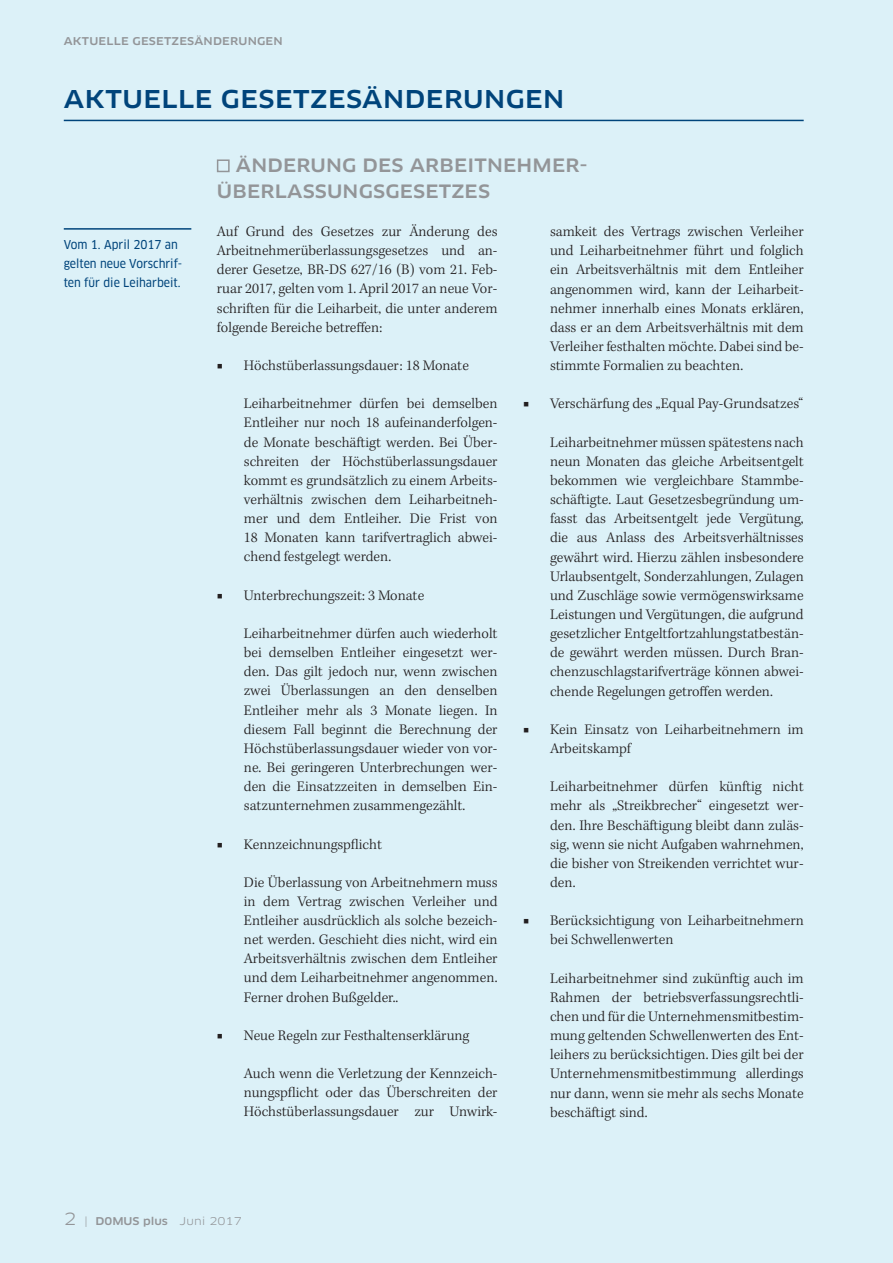
<style>
.page{position:relative;width:893px;height:1263px;background:#dcf1f8}
.page>*{position:absolute;margin:0;border:0;box-sizing:border-box;transform-origin:0 0}
.t1{font:500 expanded 24px "Clan Pro";letter-spacing:.02em;color:#00447b}
.t2{font:500 expanded 18px "Clan Pro";letter-spacing:.01em;color:#939598}
.t3{font:300 15px/19.2px "Kepler Std";color:#231f20;text-align:justify}
.t4{font:12px/19.2px "Clan Pro Narr News";color:#00447b}
.t5{font:500 expanded 10.5px "Clan Pro";color:#939598}
.t6{font:expanded 10.5px "Clan Pro";color:#939598}
.s1{font-weight:400}
.s2{font-size:16.5px}
.s3{font-weight:500}
</style>
<div class="page">
<hr style="left:64px;top:120px;width:740px;height:1px;background:#00447b">
<div style="left:217px;top:159px;width:13px;height:13px;border:2px solid #939598"></div>
<hr style="left:64px;top:228px;width:127px;height:2px;background:#00447b">
<p class="t5" style="left:64px;top:35px;width:18px">AKTUELLE</p>
<p class="t5" style="left:133px;top:35px;width:18px">GESETZESÄNDERUN</p>
<p class="t5" style="left:257px;top:35px;width:18px">GEN</p>
<h1 class="t1" style="left:64px;top:85px;width:502px">AKTUELLE GESETZESÄNDERUNGEN</h1>
<p class="t4" style="left:64px;top:235px;width:120px">Vom 1. April 2017 an gelten neue Vorschrif&shy;ten für die Leiharbeit.</p>
<p class="t2" style="left:236px;top:155px;width:16px">ÄNDERUN</p>
<p class="t2" style="left:342px;top:155px;width:35px">G DES</p>
<p class="t2" style="left:410px;top:155px;width:80px">ARBEITNE</p>
<p class="t2" style="left:517px;top:155px;width:73px">HMER-</p>
<p class="t2" style="left:217px;top:180px;width:44px">ÜBERL</p>
<p class="t2" style="left:287px;top:180px;width:30px">ASSUN</p>
<p class="t2" style="left:359px;top:180px;width:55px">GSGESETZES</p>
<p class="t3" style="left:217px;top:222px;width:282px">Auf Grund des Gesetzes zur Änderung des Arbeitnehmerüberlassungsgesetzes und an&shy;derer Gesetze, BR-DS 627/16 (B) vom 21. Feb&shy;ruar 2017, gelten vom 1. April 2017 an neue Vor&shy;schriften für die Leiharbeit, die unter anderem folgende Bereiche betreffen:</p>
<p class="t3" style="left:217px;top:356px;width:254px"><span class="s1">■</span> Höchstüberlassungsdauer: 18 Monate</p>
<p class="t3" style="left:244px;top:395px;width:255px">Leiharbeitnehmer dürfen bei demselben Entleiher nur noch 18 aufeinanderfolgen&shy;de Monate beschäftigt werden. Bei Über&shy;schreiten der Höchstüberlassungsdauer kommt es grundsätzlich zu einem Arbeits&shy;verhältnis zwischen dem Leiharbeitneh&shy;mer und dem Entleiher. Die Frist von 18 Monaten kann tarifvertraglich abwei&shy;chend festgelegt werden.</p>
<p class="t3" style="left:217px;top:586px;width:209px"><span class="s1">■</span> Unterbrechungszeit: 3 Monate</p>
<p class="t3" style="left:244px;top:624px;width:255px">Leiharbeitnehmer dürfen auch wiederholt bei demselben Entleiher eingesetzt wer&shy;den. Das gilt jedoch nur, wenn zwischen zwei Überlassungen an den denselben Entleiher mehr als 3 Monate liegen. In diesem Fall beginnt die Berechnung der Höchstüberlassungsdauer wieder von vor&shy;ne. Bei geringeren Unterbrechungen wer&shy;den die Einsatzzeiten in demselben Ein&shy;satzunternehmen zusammengezählt.</p>
<p class="t3" style="left:217px;top:835px;width:167px"><span class="s1">■</span> Kennzeichnungspflicht</p>
<p class="t3" style="left:244px;top:873px;width:255px">Die Überlassung von Arbeitnehmern muss in dem Vertrag zwischen Verleiher und Entleiher ausdrücklich als solche bezeich&shy;net werden. Geschieht dies nicht, wird ein Arbeitsverhältnis zwischen dem Entleiher und dem Leiharbeitnehmer angenommen.<br>Ferner drohen Bußgelder..</p>
<p class="t3" style="left:217px;top:1026px;width:254px"><span class="s1">■</span> Neue Regeln zur Festhaltenserklärung</p>
<p class="t3" style="left:244px;top:1064px;width:255px">Auch wenn die Verletzung der Kennzeich&shy;nungspflicht oder das Überschreiten der Höchstüberlassungsdauer zur Unwirk-</p>
<p class="t3" style="left:550px;top:223px;width:255px">samkeit des Vertrags zwischen Verleiher und Leiharbeitnehmer führt und folglich ein Arbeitsverhältnis mit dem Entleiher angenommen wird, kann der Leiharbeit&shy;nehmer innerhalb eines Monats erklären, dass er an dem Arbeitsverhältnis mit dem Verleiher festhalten möchte. Dabei sind be&shy;stimmte Formalien zu beachten.</p>
<p class="t3" style="left:523px;top:395px;width:282px"><span class="s1">■</span> Verschärfung des „Equal Pay-Grundsatzes“</p>
<p class="t3" style="left:550px;top:433px;width:255px">Leiharbeitnehmer müssen spätestens nach neun Monaten das gleiche Arbeitsentgelt bekommen wie vergleichbare Stammbe&shy;schäftigte. Laut Gesetzesbegründung um&shy;fasst das Arbeitsentgelt jede Vergütung, die aus Anlass des Arbeitsverhältnisses gewährt wird. Hierzu zählen insbesondere Urlaubsentgelt, Sonderzahlungen, Zulagen und Zuschläge sowie vermögenswirksame Leistungen und Vergütungen, die aufgrund gesetzlicher Entgeltfortzahlungstatbestän&shy;de gewährt werden müssen. Durch Bran&shy;chenzuschlagstarifverträge können abwei&shy;chende Regelungen getroffen werden.</p>
<p class="t3" style="left:550px;top:720px;width:255px;text-indent:-27px"><span class="s1">■</span> Kein Einsatz von Leiharbeitnehmern im<br>Arbeitskampf</p>
<p class="t3" style="left:550px;top:778px;width:255px">Leiharbeitnehmer dürfen künftig nicht mehr als „Streikbrecher“ eingesetzt wer&shy;den. Ihre Beschäftigung bleibt dann zuläs&shy;sig, wenn sie nicht Aufgaben wahrnehmen, die bisher von Streikenden verrichtet wur&shy;den.</p>
<p class="t3" style="left:550px;top:911px;width:255px;text-indent:-27px"><span class="s1">■</span> Berücksichtigung von Leiharbeitnehmern bei Schwellenwerten</p>
<p class="t3" style="left:550px;top:969px;width:255px">Leiharbeitnehmer sind zukünftig auch im Rahmen der betriebsverfassungsrechtli&shy;chen und für die Unternehmensmitbestim&shy;mung geltenden Schwellenwerten des Ent&shy;leihers zu berücksichtigen. Dies gilt bei der Unternehmensmitbestimmung allerdings nur dann, wenn sie mehr als sechs Monate beschäftigt sind.</p>
<p class="t6" style="left:64px;top:1215px;width:180px"><span class="s2">2</span> | <span class="s3">D0MUS PLUS</span> Juni 2017</p>
</div>
